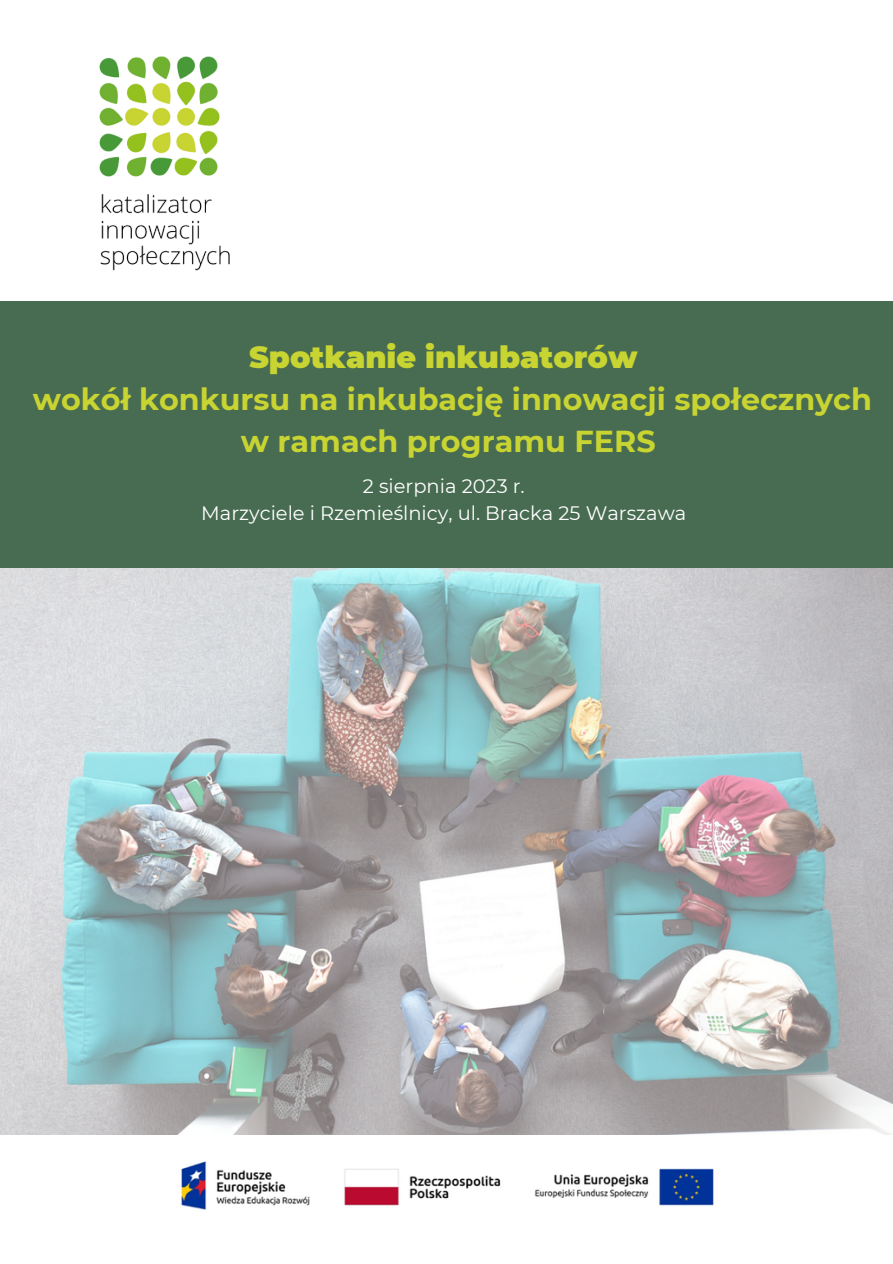
<style>
.page{position:relative;width:893px;height:1264px;background:#fff}
.page>*{position:absolute;margin:0;border:0;box-sizing:border-box;transform-origin:0 0}
.t1{font:700 30.3px "Montserrat";color:#c8d431}
.t2{font:900 30.3px "Montserrat";color:#c8d431}
.t3{font:19.5px "Montserrat";color:#fff}
</style>
<div class="page">
<img style="left:181px;top:1161px;width:533px;height:49px">
<img style="left:99px;top:56px;width:131px;height:215px">
<img style="left:0;top:567px;width:892px;height:567px">
<div style="left:0;top:301px;width:892px;height:266px;background:#486c51"></div>
<p class="t2" style="left:249px;top:339px;width:390px">Spotkanie inkubatorów</p>
<p class="t1" style="left:33px;top:380px;width:840px">wokół konkursu na inkubację innowacji społecznych</p>
<p class="t1" style="left:241px;top:422px;width:416px">w ramach programu FERS</p>
<p class="t3" style="left:363px;top:474px;width:163px">2 sierpnia 2023 r.</p>
<p class="t3" style="left:201px;top:501px;width:486px">Marzyciele i Rzemieślnicy, ul. Bracka 25 Warszawa</p>
</div>
